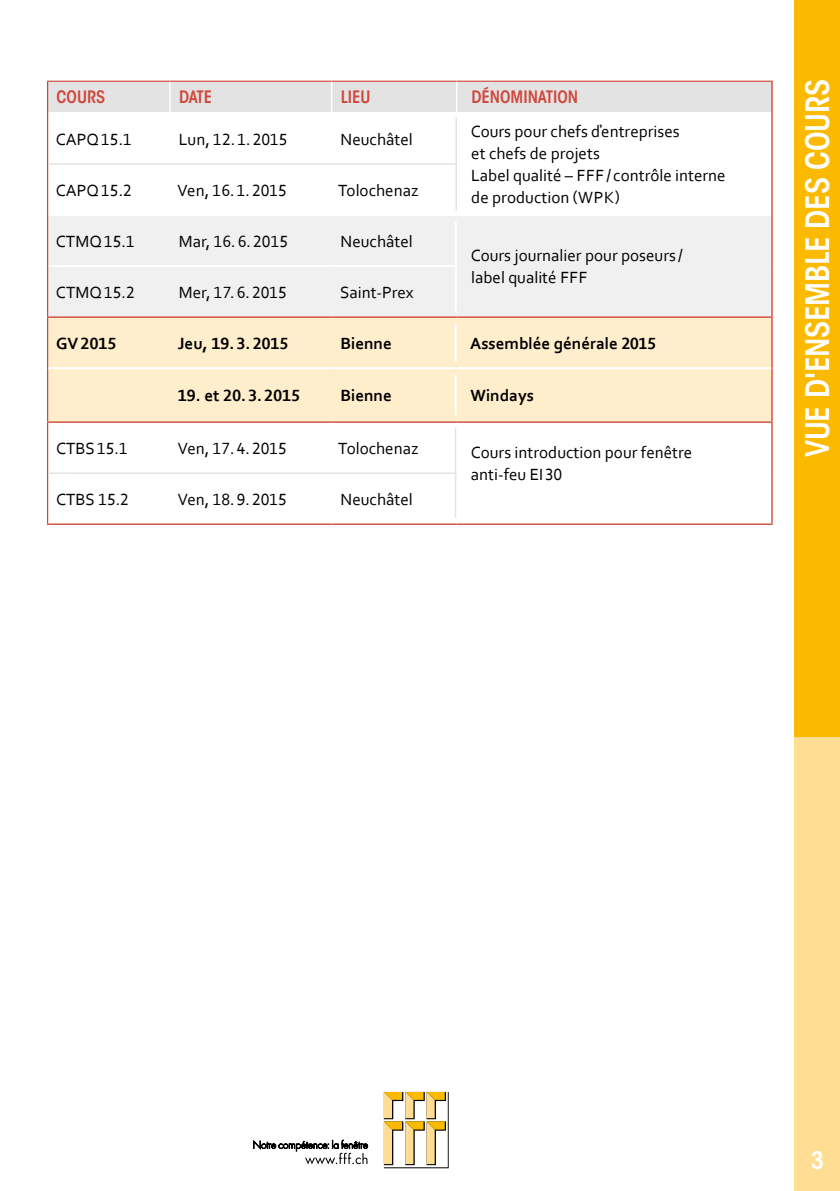
<style>
.page{position:relative;width:840px;height:1191px;background:#fff}
.page>*{position:absolute;margin:0;border:0;box-sizing:border-box;transform-origin:0 0}
.t1{font:600 condensed 32px "ITC Avant Garde Std";letter-spacing:-.01em;color:#fff}
.t2{font:600 condensed 24px "ITC Avant Garde Std";color:#fff}
.t3{font:17px/22px "Corbel";color:#000}
.t4{font:700 17px "Corbel";color:#000}
.t5{font:600 condensed 17px "ITC Avant Garde Std";color:#cf483d}
</style>
<div class="page">
<div style="left:794px;top:0;width:45px;height:737px;background:#fbba00"></div>
<div style="left:794px;top:737px;width:45px;height:454px;background:#ffdd93"></div>
<svg style="left:383px;top:1091px;width:65px;height:77px"></svg>
<svg style="left:253px;top:1139px;width:114px;height:25px"></svg>
<div style="left:48px;top:82px;width:722px;height:30px;background:#e3e3e3"></div>
<div style="left:48px;top:216px;width:722px;height:100px;background:#f0f0f0"></div>
<div style="left:48px;top:318px;width:722px;height:103px;background:#fec"></div>
<hr style="left:48px;top:265px;width:122px;height:2px;background:#fff">
<hr style="left:170px;top:265px;width:161px;height:2px;background:#fff">
<hr style="left:331px;top:265px;width:125px;height:2px;background:#fff">
<hr style="left:47px;top:80px;width:123px;height:2px;background:#cf483d">
<hr style="left:170px;top:80px;width:161px;height:2px;background:#cf483d">
<hr style="left:331px;top:80px;width:125px;height:2px;background:#cf483d">
<hr style="left:456px;top:80px;width:316px;height:2px;background:#cf483d">
<hr style="left:770px;top:82px;width:2px;height:31px;background:#cf483d">
<hr style="left:770px;top:113px;width:2px;height:51px;background:#cf483d">
<hr style="left:770px;top:164px;width:2px;height:51px;background:#cf483d">
<hr style="left:770px;top:215px;width:2px;height:51px;background:#cf483d">
<hr style="left:770px;top:266px;width:2px;height:50px;background:#cf483d">
<hr style="left:770px;top:423px;width:2px;height:50px;background:#cf483d">
<hr style="left:770px;top:473px;width:2px;height:50px;background:#cf483d">
<hr style="left:47px;top:316px;width:123px;height:2px;background:#cf483d">
<hr style="left:170px;top:316px;width:161px;height:2px;background:#cf483d">
<hr style="left:331px;top:316px;width:125px;height:2px;background:#cf483d">
<hr style="left:456px;top:316px;width:316px;height:2px;background:#cf483d">
<hr style="left:770px;top:318px;width:2px;height:50px;background:#cf483d">
<hr style="left:770px;top:368px;width:2px;height:53px;background:#cf483d">
<hr style="left:47px;top:421px;width:123px;height:2px;background:#cf483d">
<hr style="left:170px;top:421px;width:161px;height:2px;background:#cf483d">
<hr style="left:331px;top:421px;width:125px;height:2px;background:#cf483d">
<hr style="left:456px;top:421px;width:316px;height:2px;background:#cf483d">
<hr style="left:48px;top:367px;width:122px;height:2px;background:#fff">
<hr style="left:170px;top:367px;width:161px;height:2px;background:#fff">
<hr style="left:331px;top:367px;width:125px;height:2px;background:#fff">
<hr style="left:456px;top:367px;width:314px;height:2px;background:#fff">
<hr style="left:169px;top:82px;width:1px;height:30px;background:#fff">
<hr style="left:331px;top:82px;width:1px;height:30px;background:#fff">
<hr style="left:455px;top:82px;width:2px;height:30px;background:#fff">
<hr style="left:47px;top:523px;width:123px;height:2px;background:#cf483d">
<hr style="left:170px;top:523px;width:161px;height:2px;background:#cf483d">
<hr style="left:331px;top:523px;width:125px;height:2px;background:#cf483d">
<hr style="left:456px;top:523px;width:316px;height:2px;background:#cf483d">
<hr style="left:48px;top:472px;width:122px;height:2px;background:#e3e3e3">
<hr style="left:170px;top:472px;width:161px;height:2px;background:#e3e3e3">
<hr style="left:331px;top:472px;width:125px;height:2px;background:#e3e3e3">
<hr style="left:48px;top:163px;width:122px;height:2px;background:#e3e3e3">
<hr style="left:170px;top:163px;width:161px;height:2px;background:#e3e3e3">
<hr style="left:331px;top:163px;width:125px;height:2px;background:#e3e3e3">
<hr style="left:455px;top:117px;width:1px;height:93px;background:#e3e3e3">
<hr style="left:454px;top:375px;width:2px;height:41px;background:#fff">
<hr style="left:454px;top:323px;width:2px;height:38px;background:#fff">
<hr style="left:454px;top:222px;width:2px;height:89px;background:#fff">
<hr style="left:454px;top:428px;width:2px;height:90px;background:#e3e3e3">
<p class="t5" style="left:57px;top:87px;width:49px">COURS</p>
<p class="t5" style="left:179px;top:87px;width:32px">DATE</p>
<p class="t5" style="left:340px;top:87px;width:16px">LIEU</p>
<p class="t5" style="left:471px;top:87px;width:108px">DÉNOMINATION</p>
<p class="t3" style="left:56px;top:128px;width:77px">CAPQ 15.1</p>
<p class="t3" style="left:179px;top:128px;width:110px">Lun, 12. 1. 2015</p>
<p class="t3" style="left:340px;top:128px;width:74px">Neuchâtel</p>
<p class="t3" style="left:470px;top:120px;width:256px">Cours pour chefs d̕entreprises<br>et chefs de projets<br>Label qualité – FFF / contrôle interne de production (WPK)</p>
<p class="t3" style="left:56px;top:179px;width:77px">CAPQ 15.2</p>
<p class="t3" style="left:177px;top:179px;width:111px">Ven, 16. 1. 2015</p>
<p class="t3" style="left:338px;top:179px;width:82px">Tolochenaz</p>
<p class="t3" style="left:56px;top:230px;width:80px">CTMQ 15.1</p>
<p class="t3" style="left:179px;top:230px;width:111px">Mar, 16. 6. 2015</p>
<p class="t3" style="left:340px;top:230px;width:74px">Neuchâtel</p>
<p class="t3" style="left:470px;top:244px;width:213px">Cours journalier pour poseurs / label qualité FFF</p>
<p class="t3" style="left:56px;top:281px;width:80px">CTMQ 15.2</p>
<p class="t3" style="left:179px;top:281px;width:110px">Mer, 17. 6. 2015</p>
<p class="t3" style="left:340px;top:281px;width:75px">Saint-Prex</p>
<p class="t4" style="left:56px;top:333px;width:62px">GV 2015</p>
<p class="t4" style="left:178px;top:333px;width:112px">Jeu, 19.3.2015</p>
<p class="t4" style="left:340px;top:333px;width:53px">Bienne</p>
<p class="t4" style="left:470px;top:333px;width:187px">Assemblée générale 2015</p>
<p class="t4" style="left:178px;top:385px;width:124px">19. et 20.3.2015</p>
<p class="t4" style="left:340px;top:385px;width:53px">Bienne</p>
<p class="t4" style="left:470px;top:385px;width:65px">Windays</p>
<p class="t3" style="left:56px;top:437px;width:73px">CTBS 15.1</p>
<p class="t3" style="left:177px;top:437px;width:111px">Ven, 17. 4. 2015</p>
<p class="t3" style="left:338px;top:437px;width:82px">Tolochenaz</p>
<p class="t3" style="left:470px;top:440px;width:223px">Cours introduction pour fenêtre anti-feu EI 30</p>
<p class="t3" style="left:56px;top:488px;width:74px">CTBS 15.2</p>
<p class="t3" style="left:177px;top:488px;width:111px">Ven, 18. 9. 2015</p>
<p class="t3" style="left:340px;top:488px;width:74px">Neuchâtel</p>
<h1 class="t1" style="left:797px;top:457px;width:377px;rotate:-90deg">VUE D'ENSEMBLE DES COURS</h1>
<h2 class="t2" style="left:810px;top:1145px;width:15px">3</h2>
</div>
